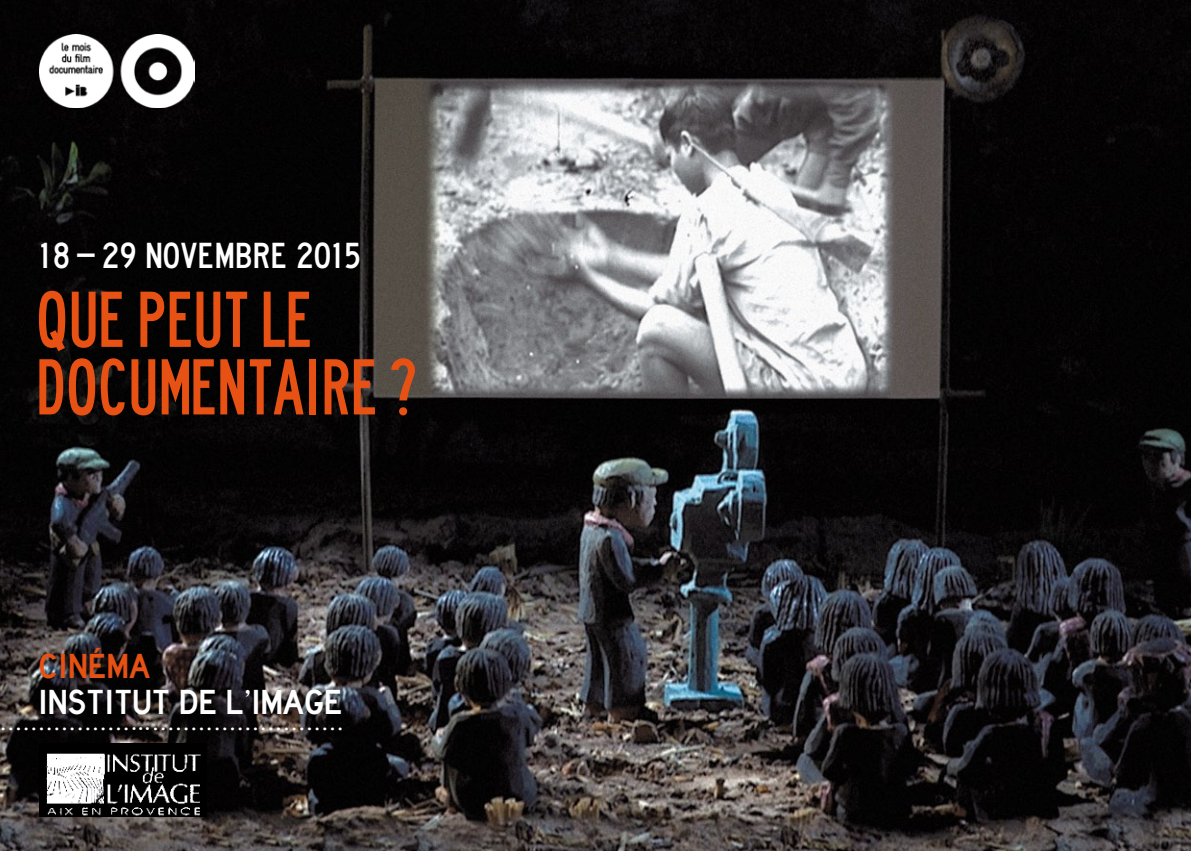
<style>
.page{position:relative;width:1191px;height:851px;background:#fff}
.page>*{position:absolute;margin:0;border:0;box-sizing:border-box;transform-origin:0 0}
.t1{font:73.2px/67.6px "lanea";letter-spacing:-.025em;color:#e75113}
.t2{font:33.4px "laneb";color:#fff}
.t3{font:32px "lanec";letter-spacing:-.01em;color:#fff}
.t4{font:32px "lanec";color:#e75113}
.t5{font:20px "Arial Rounded MT Bold";color:#fff}
</style>
<div class="page">
<img style="left:0;top:0;width:1191px;height:850px">
<img style="left:40px;top:743px;width:166px;height:73px">
<img style="left:40px;top:34px;width:154px;height:74px">
<h2 class="t2" style="left:35px;top:235px;width:327px">18 – 29 NOVEMbre 2015</h2>
<h1 class="t1" style="left:35px;top:287px;width:384px">QUE PEUT LE<br>DOCUMENTAIRE ?</h1>
<h3 class="t4" style="left:38px;top:647px;width:114px">CINÉMA</h3>
<h3 class="t3" style="left:38px;top:683px;width:306px">INSTITUT DE L’IMAGE</h3>
<p class="t5" style="left:0;top:711px;width:345px">.................….........................</p>
</div>
